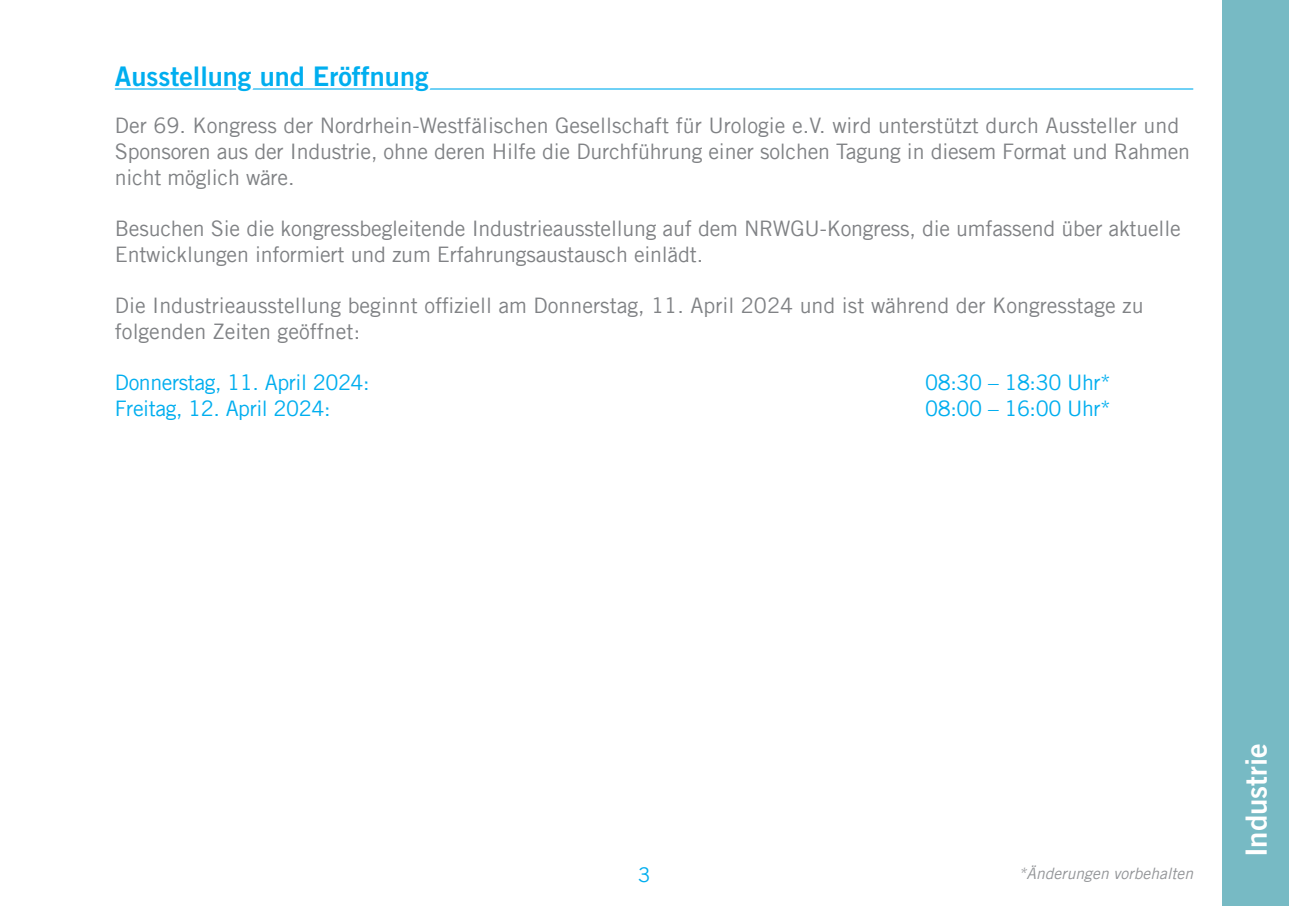
<style>
.page{position:relative;width:1289px;height:906px;background:#fff}
.page>*{position:absolute;margin:0;border:0;box-sizing:border-box;transform-origin:0 0}
.t1{font:29.25px "Trade Gothic LT Std Bd 2";color:#fff}
.t2{font:27px "Trade Gothic LT Std Bd 2";color:#00aeef}
.t3{font:21.38px/25.7px "Trade Gothic LT";letter-spacing:-.01em;color:#808285}
.t4{font:21.38px "Trade Gothic LT";letter-spacing:-.02em;color:#00aeef}
.t5{font:20.25px "Trade Gothic LT";color:#00aeef}
.t6{font:italic 15.75px "Trade Gothic LT";color:#939598}
.s1{color:#fff}
</style>
<div class="page">
<hr style="left:115px;top:88px;width:1078px;height:2px;background:#00aeef">
<div style="left:1221px;top:0;width:67px;height:906px;background:#77bac4"></div>
<p class="t2" style="left:115px;top:60px;width:315px">Ausstellun<span class="s1">g</span> und Eröffnun<span class="s1">g</span></p>
<p class="t3" style="left:115px;top:113px;width:1076px">Der 69. Kongress der Nordrhein-Westfälischen Gesellschaft für Urologie e.V. wird unterstützt durch Aussteller und<br>Sponsoren aus der Industrie, ohne deren Hilfe die Durchführung einer solchen Tagung in diesem Format und Rahmen nicht möglich wäre.</p>
<p class="t3" style="left:115px;top:215px;width:1067px">Besuchen Sie die kongressbegleitende Industrieausstellung auf dem NRWGU-Kongress, die umfassend über aktuelle<br>Entwicklungen informiert und zum Erfahrungsaustausch einlädt.</p>
<p class="t3" style="left:115px;top:292px;width:1030px">Die Industrieausstellung beginnt offiziell am Donnerstag, 11. April 2024 und ist während der Kongresstage zu folgenden Zeiten geöffnet:</p>
<p class="t4" style="left:115px;top:369px;width:256px">Donnerstag, 11. April 2024:</p>
<p class="t4" style="left:925px;top:369px;width:187px">08:30 – 18:30 Uhr*</p>
<p class="t4" style="left:115px;top:395px;width:217px">Freitag, 12. April 2024:</p>
<p class="t4" style="left:925px;top:395px;width:187px">08:00 – 16:00 Uhr*</p>
<p class="t5" style="left:638px;top:863px;width:14px">3</p>
<p class="t6" style="left:1018px;top:864px;width:176px">*Änderungen vorbehalten</p>
<h1 class="t1" style="left:1238px;top:857px;width:115px;rotate:-90deg">Industrie</h1>
</div>
